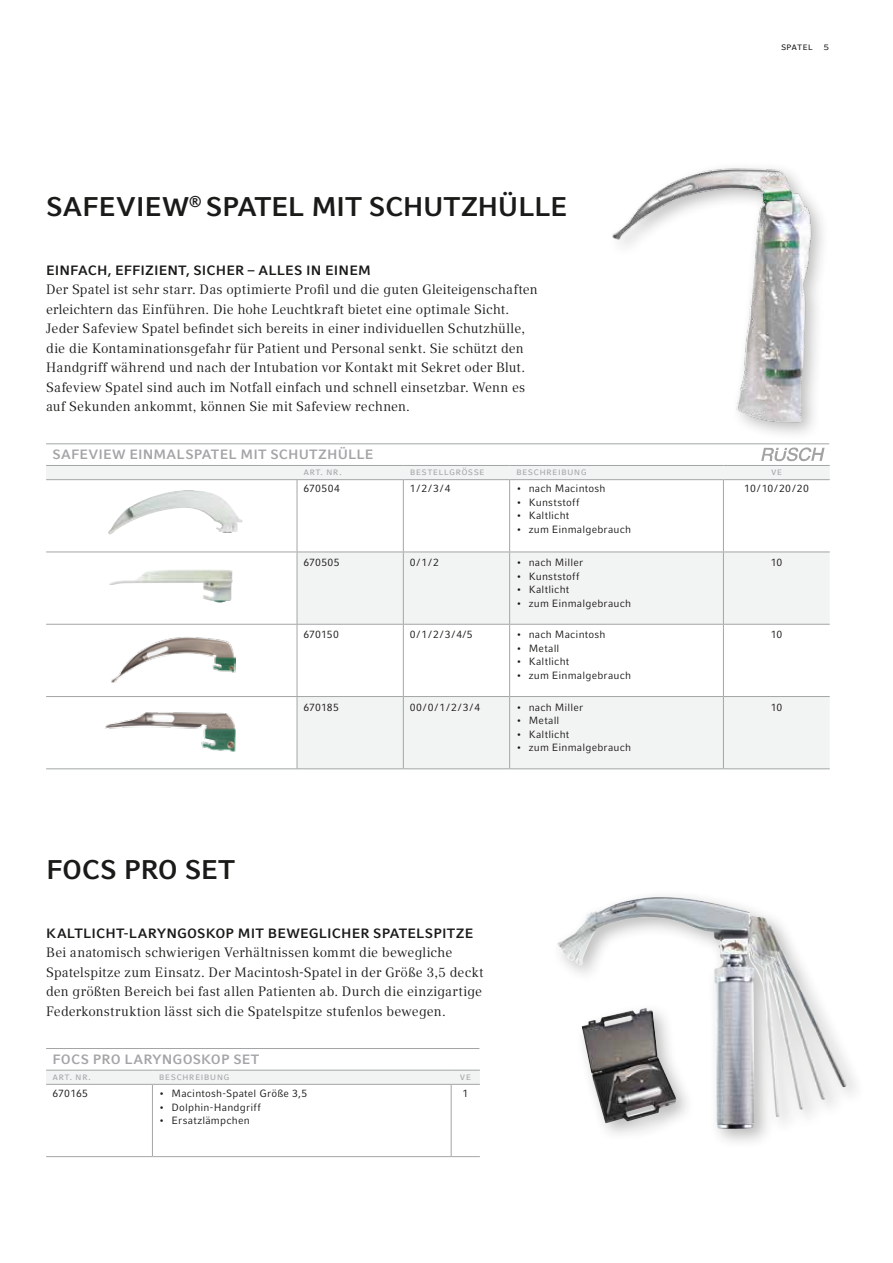
<style>
.page{position:relative;width:893px;height:1263px;background:#fff}
.page>*{position:absolute;margin:0;border:0;box-sizing:border-box;transform-origin:0 0}
.t1{font:700 27px "Compatil Fact LT Pro";letter-spacing:-.015em;color:#1a1a18}
.t2{font:13.5px/19.5px "Compatil Text LT Pro";letter-spacing:.01em;color:#1a1a18}
.t3{font:700 13.5px "Compatil Fact LT Pro";letter-spacing:.01em;color:#1a1a18}
.t4{font:700 13.5px "Compatil Fact LT Pro";letter-spacing:.01em;color:#a4a5a7}
.t5{font:10.5px "Compatil Fact LT Pro";letter-spacing:.02em;color:#1a1a18}
.t6{font:10.5px "Compatil Fact LT Pro";letter-spacing:.025em;color:#a4a5a7}
</style>
<div class="page">
<hr style="left:46px;top:443px;width:783px;height:1px;background:#a4a5a7">
<div style="left:46px;top:466px;width:783px;height:13px;background:#f2f3f3"></div>
<svg style="left:46px;top:480px;width:784px;height:288px"></svg>
<hr style="left:46px;top:465px;width:251px;height:1px;background:#a4a5a7">
<hr style="left:297px;top:465px;width:106px;height:1px;background:#a4a5a7">
<hr style="left:403px;top:465px;width:107px;height:1px;background:#a4a5a7">
<hr style="left:510px;top:465px;width:213px;height:1px;background:#a4a5a7">
<hr style="left:723px;top:465px;width:107px;height:1px;background:#a4a5a7">
<hr style="left:46px;top:479px;width:251px;height:1px;background:#a4a5a7">
<hr style="left:297px;top:479px;width:106px;height:1px;background:#a4a5a7">
<hr style="left:297px;top:480px;width:1px;height:72px;background:#a4a5a7">
<hr style="left:403px;top:479px;width:107px;height:1px;background:#a4a5a7">
<hr style="left:403px;top:480px;width:1px;height:72px;background:#a4a5a7">
<hr style="left:510px;top:479px;width:213px;height:1px;background:#a4a5a7">
<hr style="left:509px;top:480px;width:1px;height:72px;background:#a4a5a7">
<hr style="left:723px;top:479px;width:107px;height:1px;background:#a4a5a7">
<hr style="left:723px;top:480px;width:1px;height:72px;background:#a4a5a7">
<hr style="left:46px;top:552px;width:251px;height:1px;background:#a4a5a7">
<hr style="left:297px;top:552px;width:106px;height:1px;background:#a4a5a7">
<hr style="left:297px;top:552px;width:1px;height:72px;background:#a4a5a7">
<hr style="left:403px;top:552px;width:107px;height:1px;background:#a4a5a7">
<hr style="left:403px;top:552px;width:1px;height:72px;background:#a4a5a7">
<hr style="left:510px;top:552px;width:213px;height:1px;background:#a4a5a7">
<hr style="left:509px;top:552px;width:1px;height:72px;background:#a4a5a7">
<hr style="left:723px;top:552px;width:107px;height:1px;background:#a4a5a7">
<hr style="left:723px;top:552px;width:1px;height:72px;background:#a4a5a7">
<hr style="left:46px;top:624px;width:251px;height:1px;background:#a4a5a7">
<hr style="left:297px;top:625px;width:1px;height:71px;background:#a4a5a7">
<hr style="left:403px;top:625px;width:1px;height:71px;background:#a4a5a7">
<hr style="left:509px;top:625px;width:1px;height:71px;background:#a4a5a7">
<hr style="left:723px;top:625px;width:1px;height:71px;background:#a4a5a7">
<hr style="left:46px;top:696px;width:251px;height:1px;background:#a4a5a7">
<hr style="left:297px;top:696px;width:106px;height:1px;background:#a4a5a7">
<hr style="left:297px;top:697px;width:1px;height:71px;background:#a4a5a7">
<hr style="left:403px;top:696px;width:107px;height:1px;background:#a4a5a7">
<hr style="left:403px;top:697px;width:1px;height:71px;background:#a4a5a7">
<hr style="left:510px;top:696px;width:213px;height:1px;background:#a4a5a7">
<hr style="left:509px;top:697px;width:1px;height:71px;background:#a4a5a7">
<hr style="left:723px;top:696px;width:107px;height:1px;background:#a4a5a7">
<hr style="left:723px;top:697px;width:1px;height:71px;background:#a4a5a7">
<hr style="left:46px;top:768px;width:251px;height:1px;background:#a4a5a7">
<hr style="left:297px;top:768px;width:106px;height:1px;background:#a4a5a7">
<hr style="left:403px;top:768px;width:107px;height:1px;background:#a4a5a7">
<hr style="left:510px;top:768px;width:213px;height:1px;background:#a4a5a7">
<hr style="left:723px;top:768px;width:107px;height:1px;background:#a4a5a7">
<hr style="left:297px;top:624px;width:106px;height:1px;background:#a4a5a7">
<hr style="left:403px;top:624px;width:107px;height:1px;background:#a4a5a7">
<hr style="left:510px;top:624px;width:213px;height:1px;background:#a4a5a7">
<hr style="left:723px;top:624px;width:107px;height:1px;background:#a4a5a7">
<img style="left:110px;top:490px;width:80px;height:40px">
<img style="left:109px;top:569px;width:124px;height:34px">
<img style="left:109px;top:637px;width:126px;height:45px">
<img style="left:105px;top:709px;width:133px;height:45px">
<hr style="left:46px;top:1048px;width:433px;height:1px;background:#a4a5a7">
<svg style="left:46px;top:1070px;width:434px;height:87px"></svg>
<svg style="left:761px;top:447px;width:64px;height:14px"></svg>
<div style="left:551px;top:889px;width:315px;height:260px;background:#1a1a18;opacity:.3"></div>
<img style="left:556px;top:897px;width:198px;height:232px">
<div style="left:575px;top:1001px;width:121px;height:142px;background:#1a1a18;opacity:.3"></div>
<img style="left:582px;top:1008px;width:94px;height:115px">
<div style="left:607px;top:161px;width:224px;height:280px;background:#1a1a18;opacity:.3"></div>
<img style="left:611px;top:162px;width:203px;height:264px">
<h1 class="t1" style="left:46px;top:191px;width:522px">SAFEVIEW<sup>®</sup> SPATEL MIT SCHUTZHÜLLE</h1>
<p class="t3" style="left:46px;top:262px;width:326px">EINFACH, EFFIZIENT, SICHER – ALLES IN EINEM</p>
<p class="t2" style="left:46px;top:280px;width:493px">Der Spatel ist sehr starr. Das optimierte Profil und die guten Gleiteigenschaften erleichtern das Einführen. Die hohe Leuchtkraft bietet eine optimale Sicht.<br>Jeder Safeview Spatel befindet sich bereits in einer individuellen Schutzhülle, die die Kontaminationsgefahr für Patient und Personal senkt. Sie schützt den Handgriff während und nach der Intubation vor Kontakt mit Sekret oder Blut.<br>Safeview Spatel sind auch im Notfall einfach und schnell einsetzbar. Wenn es auf Sekunden ankommt, können Sie mit Safeview rechnen.</p>
<p class="t5" style="left:781px;top:41px;width:50px">spatel 5</p>
<p class="t4" style="left:53px;top:446px;width:322px">SAFEVIEW EINMALSPATEL MIT SCHUTZHÜLLE</p>
<p class="t6" style="left:303px;top:466px;width:40px">Art. N r.</p>
<p class="t6" style="left:410px;top:466px;width:76px">bestellgrösse</p>
<p class="t6" style="left:516px;top:466px;width:72px">beschreibung</p>
<p class="t6" style="left:771px;top:466px;width:13px">ve</p>
<p class="t5" style="left:303px;top:483px;width:38px">670504</p>
<p class="t5" style="left:410px;top:483px;width:42px">1/2/3/4</p>
<p class="t5" style="left:516px;top:483px;width:91px">• nach Macintosh</p>
<p class="t5" style="left:516px;top:496px;width:65px">• Kunststoff</p>
<p class="t5" style="left:516px;top:510px;width:55px">• Kaltlicht</p>
<p class="t5" style="left:516px;top:523px;width:117px">• zum Einmalgebrauch</p>
<p class="t5" style="left:744px;top:483px;width:66px">10/10/20/20</p>
<p class="t5" style="left:303px;top:556px;width:38px">670505</p>
<p class="t5" style="left:410px;top:556px;width:31px">0/1/2</p>
<p class="t5" style="left:516px;top:556px;width:69px">• nach Miller</p>
<p class="t5" style="left:516px;top:570px;width:65px">• Kunststoff</p>
<p class="t5" style="left:516px;top:583px;width:55px">• Kaltlicht</p>
<p class="t5" style="left:516px;top:597px;width:117px">• zum Einmalgebrauch</p>
<p class="t5" style="left:303px;top:629px;width:37px">670150</p>
<p class="t5" style="left:410px;top:629px;width:64px">0/1/2/3/4/5</p>
<p class="t5" style="left:516px;top:629px;width:91px">• nach Macintosh</p>
<p class="t5" style="left:516px;top:642px;width:45px">• Metall</p>
<p class="t5" style="left:516px;top:656px;width:55px">• Kaltlicht</p>
<p class="t5" style="left:516px;top:669px;width:117px">• zum Einmalgebrauch</p>
<h1 class="t1" style="left:46px;top:854px;width:191px">FOCS PRO SET</h1>
<p class="t5" style="left:303px;top:701px;width:37px">670185</p>
<p class="t5" style="left:410px;top:701px;width:72px">00/0/1/2/3/4</p>
<p class="t5" style="left:516px;top:701px;width:69px">• nach Miller</p>
<p class="t5" style="left:516px;top:714px;width:45px">• Metall</p>
<p class="t5" style="left:516px;top:728px;width:55px">• Kaltlicht</p>
<p class="t5" style="left:516px;top:741px;width:117px">• zum Einmalgebrauch</p>
<p class="t3" style="left:46px;top:925px;width:429px">KALTLICHT-LARYNGOSKOP MIT BEWEGLICHER SPATELSPITZE</p>
<p class="t2" style="left:46px;top:943px;width:439px">Bei anatomisch schwierigen Verhältnissen kommt die bewegliche Spatelspitze zum Einsatz. Der Macintosh-Spatel in der Größe 3,5 deckt den größten Bereich bei fast allen Patienten ab. Durch die einzigartige Federkonstruktion lässt sich die Spatelspitze stufenlos bewegen.</p>
<p class="t4" style="left:53px;top:1051px;width:208px">FOCS PRO LARYNGOSKOP SET</p>
<p class="t6" style="left:53px;top:1070px;width:40px">Art. N r.</p>
<p class="t6" style="left:159px;top:1070px;width:72px">beschreibung</p>
<p class="t6" style="left:460px;top:1070px;width:13px">ve</p>
<p class="t5" style="left:53px;top:1087px;width:37px">670165</p>
<p class="t5" style="left:159px;top:1087px;width:150px">• Macintosh-Spatel Größe 3,5</p>
<p class="t5" style="left:159px;top:1101px;width:103px">• Dolphin-Handgriff</p>
<p class="t5" style="left:159px;top:1114px;width:92px">• Ersatzlämpchen</p>
<p class="t5" style="left:463px;top:1087px;width:7px">1</p>
<p class="t5" style="left:771px;top:556px;width:13px">10</p>
<p class="t5" style="left:771px;top:629px;width:13px">10</p>
<p class="t5" style="left:771px;top:701px;width:13px">10</p>
</div>
